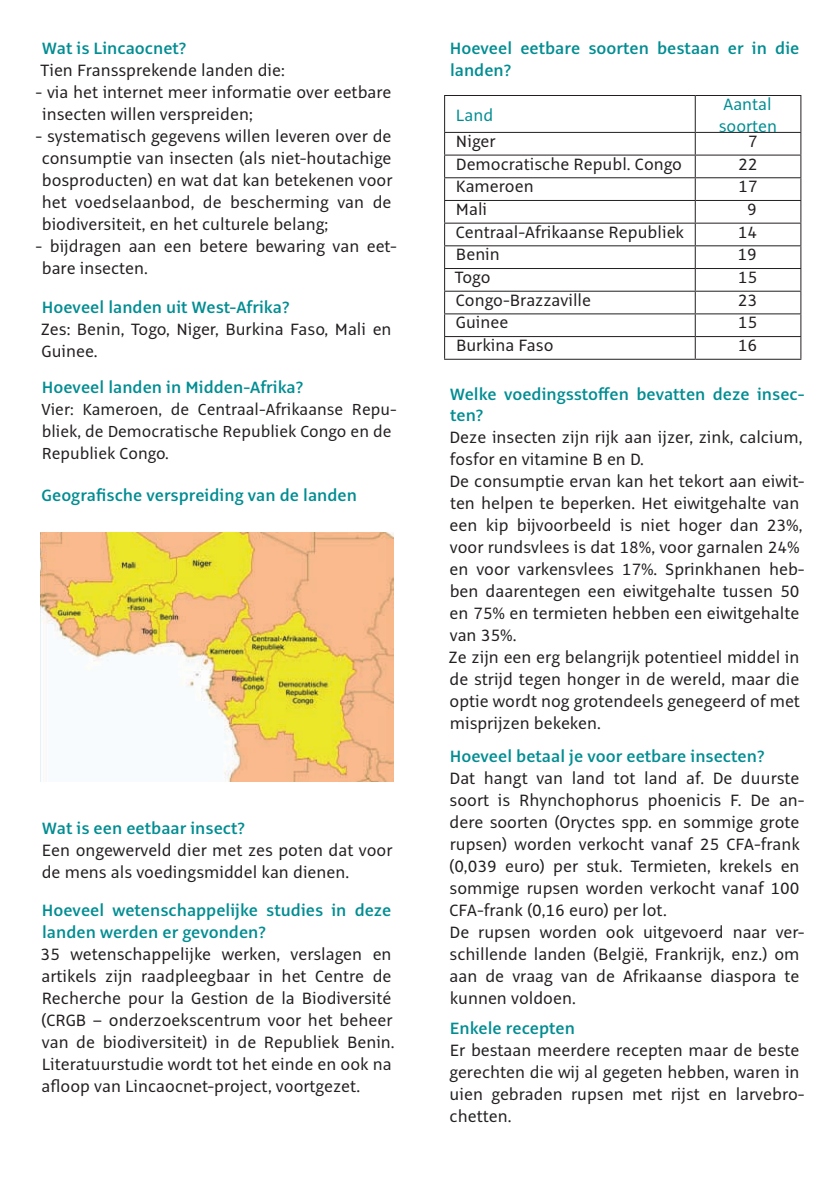
<style>
.page{position:relative;width:840px;height:1191px;background:#fff}
.page>*{position:absolute;margin:0;border:0;box-sizing:border-box;transform-origin:0 0}
.t1{font:18px/22px "Alto Pro";color:#231f20}
.t2{font:600 18px/21.6px "Alto Pro";color:#008d92}
.t3{font:18px/22px "Alto Pro";color:#008d92}
.t4{font:17.6px/22px "Alto Pro";color:#231f20}
</style>
<div class="page">
<img style="left:40px;top:532px;width:353px;height:249px">
<hr style="left:444px;top:95px;width:250px;height:1px;background:#231f20">
<hr style="left:694px;top:95px;width:107px;height:1px;background:#231f20">
<hr style="left:444px;top:132px;width:250px;height:1px;background:#231f20">
<hr style="left:694px;top:132px;width:107px;height:1px;background:#231f20">
<hr style="left:444px;top:155px;width:250px;height:1px;background:#231f20">
<hr style="left:694px;top:155px;width:107px;height:1px;background:#231f20">
<hr style="left:444px;top:177px;width:250px;height:1px;background:#231f20">
<hr style="left:694px;top:177px;width:107px;height:1px;background:#231f20">
<hr style="left:444px;top:200px;width:250px;height:1px;background:#231f20">
<hr style="left:694px;top:200px;width:107px;height:1px;background:#231f20">
<hr style="left:444px;top:223px;width:250px;height:1px;background:#231f20">
<hr style="left:694px;top:223px;width:107px;height:1px;background:#231f20">
<hr style="left:444px;top:245px;width:250px;height:1px;background:#231f20">
<hr style="left:694px;top:245px;width:107px;height:1px;background:#231f20">
<hr style="left:444px;top:268px;width:250px;height:1px;background:#231f20">
<hr style="left:694px;top:268px;width:107px;height:1px;background:#231f20">
<hr style="left:444px;top:291px;width:250px;height:1px;background:#231f20">
<hr style="left:694px;top:291px;width:107px;height:1px;background:#231f20">
<hr style="left:444px;top:313px;width:250px;height:1px;background:#231f20">
<hr style="left:694px;top:313px;width:107px;height:1px;background:#231f20">
<hr style="left:444px;top:336px;width:250px;height:1px;background:#231f20">
<hr style="left:694px;top:336px;width:107px;height:1px;background:#231f20">
<hr style="left:444px;top:359px;width:250px;height:1px;background:#231f20">
<hr style="left:694px;top:359px;width:107px;height:1px;background:#231f20">
<hr style="left:444px;top:96px;width:1px;height:36px;background:#231f20">
<svg style="left:444px;top:133px;width:1px;height:226px"></svg>
<hr style="left:694px;top:96px;width:1px;height:36px;background:#231f20">
<hr style="left:800px;top:96px;width:1px;height:36px;background:#231f20">
<svg style="left:694px;top:133px;width:1px;height:226px"></svg>
<svg style="left:800px;top:133px;width:1px;height:226px"></svg>
<p class="t2" style="left:42px;top:37px;width:146px">Wat is Lincaocnet?</p>
<p class="t1" style="left:41px;top:59px;width:246px">Tien Franssprekende landen die:</p>
<p class="t1" style="left:42px;top:81px;width:351px;text-indent:-6px">- via het internet meer informatie over eetbare insecten willen verspreiden;</p>
<p class="t1" style="left:42px;top:125px;width:352px;text-align:justify;text-indent:-6px">- systematisch gegevens willen leveren over de consumptie van insecten (als niet-houtachige bosproducten) en wat dat kan betekenen voor het voedselaanbod, de bescherming van de biodiversiteit, en het culturele belang;</p>
<p class="t1" style="left:42px;top:235px;width:356px;text-indent:-6px">- bijdragen aan een betere bewaring van eet&shy;bare insecten.</p>
<p class="t2" style="left:42px;top:297px;width:249px">Hoeveel landen uit West-Afrika?</p>
<p class="t1" style="left:41px;top:318px;width:352px">Zes: Benin, Togo, Niger, Burkina Faso, Mali en<br>Guinee.</p>
<p class="t2" style="left:42px;top:376px;width:263px">Hoeveel landen in Midden-Afrika?</p>
<p class="t4" style="left:42px;top:398px;width:356px">Vier: Kameroen, de Centraal-Afrikaanse Repu&shy;bliek, de Democratische Republiek Congo en de<br>Republiek Congo.</p>
<p class="t2" style="left:42px;top:484px;width:317px">Geografische verspreiding van de landen</p>
<p class="t2" style="left:42px;top:817px;width:204px">Wat is een eetbaar insect?</p>
<p class="t1" style="left:42px;top:839px;width:352px">Een ongewerveld dier met zes poten dat voor de mens als voedingsmiddel kan dienen.</p>
<p class="t2" style="left:42px;top:899px;width:351px">Hoeveel wetenschappelijke studies in deze landen werden er gevonden?</p>
<p class="t1" style="left:40px;top:942px;width:355px">35 wetenschappelijke werken, verslagen en artikels zijn raadpleegbaar in het Centre de Recherche pour la Gestion de la Biodiversité (CRGB – onderzoekscentrum voor het beheer van de biodiversiteit) in de Republiek Benin.<br>Literatuurstudie wordt tot het einde en ook na afloop van Lincaocnet-project, voortgezet.</p>
<p class="t2" style="left:449px;top:37px;width:351px">Hoeveel eetbare soorten bestaan er in die landen?</p>
<p class="t3" style="left:455px;top:104px;width:39px">Land</p>
<p class="t3" style="left:718px;top:93px;width:60px">Aantal soorten</p>
<p class="t1" style="left:455px;top:130px;width:41px">Niger</p>
<p class="t1" style="left:747px;top:130px;width:11px">7</p>
<p class="t1" style="left:455px;top:153px;width:227px">Democratische Republ. Congo</p>
<p class="t1" style="left:737px;top:153px;width:21px">22</p>
<p class="t1" style="left:455px;top:175px;width:79px">Kameroen</p>
<p class="t1" style="left:737px;top:175px;width:21px">17</p>
<p class="t1" style="left:455px;top:198px;width:33px">Mali</p>
<p class="t1" style="left:746px;top:198px;width:11px">9</p>
<p class="t1" style="left:455px;top:221px;width:230px">Centraal-Afrikaanse Republiek</p>
<p class="t1" style="left:737px;top:221px;width:21px">14</p>
<p class="t1" style="left:455px;top:243px;width:45px">Benin</p>
<p class="t1" style="left:737px;top:243px;width:21px">19</p>
<p class="t1" style="left:454px;top:266px;width:37px">Togo</p>
<p class="t1" style="left:737px;top:266px;width:21px">15</p>
<p class="t1" style="left:455px;top:289px;width:137px">Congo-Brazzaville</p>
<p class="t1" style="left:737px;top:289px;width:21px">23</p>
<p class="t1" style="left:455px;top:312px;width:54px">Guinee</p>
<p class="t1" style="left:737px;top:312px;width:21px">15</p>
<p class="t1" style="left:455px;top:334px;width:99px">Burkina Faso</p>
<p class="t1" style="left:737px;top:334px;width:21px">16</p>
<p class="t2" style="left:450px;top:383px;width:356px">Welke voedingsstoffen bevatten deze insec&shy;ten?</p>
<p class="t1" style="left:448px;top:426px;width:357px">Deze insecten zijn rijk aan ijzer, zink, calcium, fosfor en vitamine B en D.<br>De consumptie ervan kan het tekort aan eiwit&shy;ten helpen te beperken. Het eiwitgehalte van een kip bijvoorbeeld is niet hoger dan 23%, voor rundsvlees is dat 18%, voor garnalen 24% en voor varkensvlees 17%. Sprinkhanen heb&shy;ben daarentegen een eiwitgehalte tussen 50 en 75% en termieten hebben een eiwitgehalte van 35%.<br>Ze zijn een erg belangrijk potentieel middel in de strijd tegen honger in de wereld, maar die optie wordt nog grotendeels genegeerd of met misprijzen bekeken.</p>
<p class="t2" style="left:449px;top:746px;width:316px">Hoeveel betaal je voor eetbare insecten?</p>
<p class="t1" style="left:449px;top:767px;width:357px">Dat hangt van land tot land af. De duurste soort is Rhynchophorus phoenicis F. De an&shy;dere soorten (Oryctes spp. en sommige grote rupsen) worden verkocht vanaf 25 CFA-frank (0,039 euro) per stuk. Termieten, krekels en sommige rupsen worden verkocht vanaf 100<br>CFA-frank (0,16 euro) per lot.<br>De rupsen worden ook uitgevoerd naar ver&shy;schillende landen (België, Frankrijk, enz.) om aan de vraag van de Afrikaanse diaspora te kunnen voldoen.</p>
<p class="t2" style="left:449px;top:1017px;width:127px">Enkele recepten</p>
<p class="t1" style="left:449px;top:1039px;width:356px">Er bestaan meerdere recepten maar de beste gerechten die wij al gegeten hebben, waren in uien gebraden rupsen met rijst en larvebro&shy;chetten.</p>
</div>
